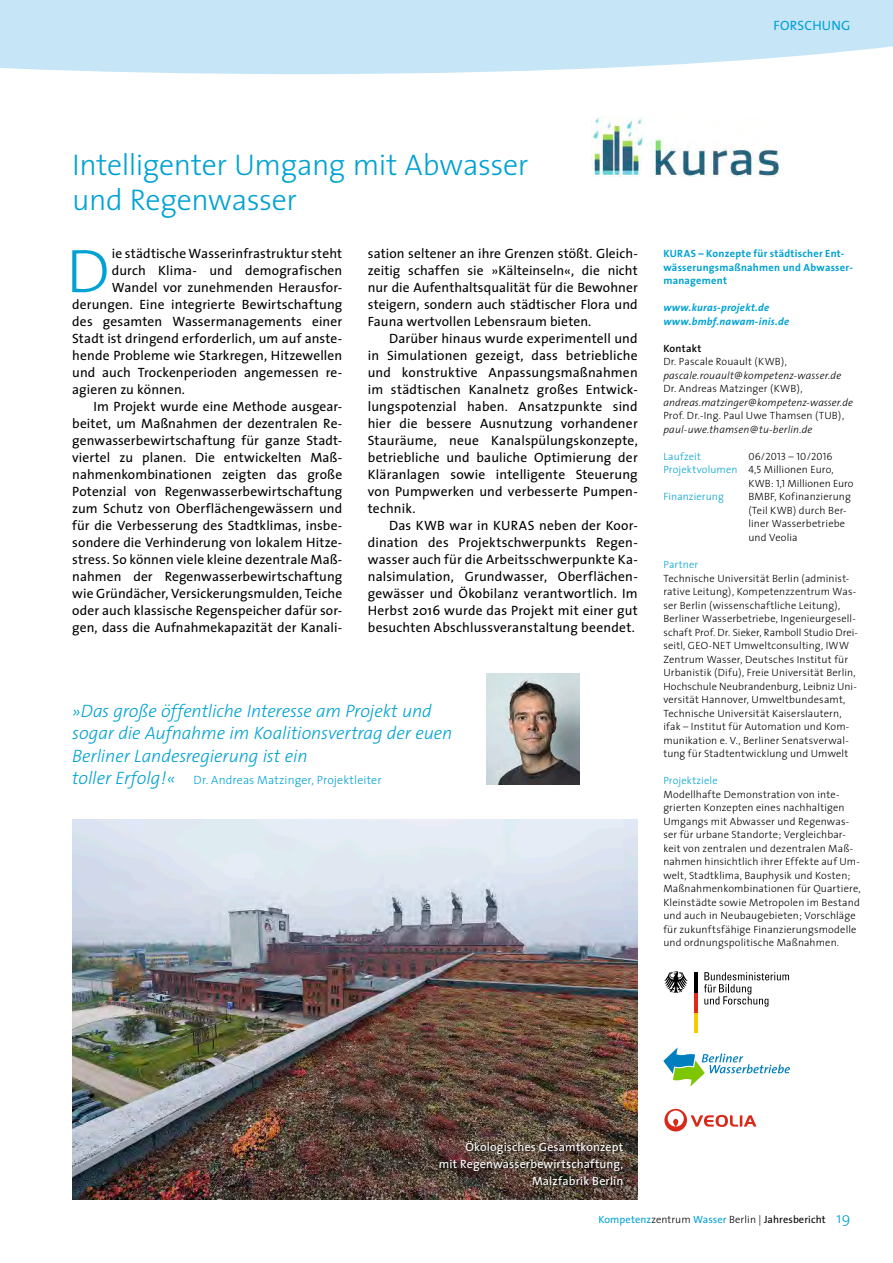
<style>
.page{position:relative;width:893px;height:1263px;background:#fff}
.page>*{position:absolute;margin:0;border:0;box-sizing:border-box;transform-origin:0 0}
.t1{font:300 61.95px "The Sans";color:#00a2d3}
.t2{font:300 30px/34.5px "The Sans";letter-spacing:-.015em;color:#00a2d3}
.t3{font:italic 300 18px/22.5px "The Sans";letter-spacing:-.01em;color:#00a2d3}
.t4{font:13.5px/17px "The Sans";letter-spacing:.005em;color:#000;text-align:justify}
.t5{font:13.5px "The Sans";letter-spacing:.015em;color:#00a2d3}
.t6{font:12px/17px "The Sans";letter-spacing:.015em;color:#fff;text-align:right}
.t7{font:300 12px "The Sans";letter-spacing:.01em;color:#00a2d3}
.t8{font:300 10.5px/13.5px "The Sans";letter-spacing:.01em;color:#000}
.t9{font:italic 300 10.5px "The Sans";letter-spacing:.01em;color:#000}
.t10{font:700 10.5px/13.5px "The Sans";letter-spacing:.02em;color:#00a2d3}
.t11{font:10.5px "The Sans";letter-spacing:.01em;color:#00a2d3}
.t12{font:italic 700 10.5px/13.5px "The Sans";letter-spacing:.025em;color:#00a2d3}
.t13{font:300 10.5px "The Sans";letter-spacing:.01em;color:#00a2d3}
.t14{font:10.5px "The Sans Light Caps";letter-spacing:.015em;color:#000}
.t15{font:600 10.5px "The Sans";letter-spacing:.025em;color:#000}
.s1{font-style:italic;font-size:18px}
.s2{font-family:"The Sans";font-weight:300}
.s3{color:#00a2d3}
.s4{font-family:"The Sans Light Caps";font-weight:400}
.s5{font-weight:300;color:#000}
.s6{color:#000}
.s7{font-weight:300;font-size:15px}
</style>
<div class="page">
<svg style="left:0;top:0;width:893px;height:74px;background:#cae7f6"></svg>
<img style="left:72px;top:819px;width:566px;height:380px">
<img style="left:591px;top:117px;width:189px;height:60px">
<svg style="left:664px;top:1109px;width:92px;height:22px"></svg>
<img style="left:486px;top:674px;width:94px;height:110px">
<div style="left:439px;top:1140px;width:187px;height:47px;background:#000;opacity:.75"></div>
<svg style="left:663px;top:1047px;width:127px;height:39px"></svg>
<svg style="left:704px;top:972px;width:85px;height:34px"></svg>
<hr style="left:694px;top:1012px;width:3px;height:20px;background:#f2cd00">
<hr style="left:694px;top:992px;width:3px;height:20px;background:#dc2919">
<hr style="left:694px;top:972px;width:3px;height:20px;background:#000">
<svg style="left:664px;top:971px;width:24px;height:22px"></svg>
<p class="t5" style="left:773px;top:14px;width:78px">FORSCHUNG</p>
<h2 class="t2" style="left:72px;top:147px;width:458px">Intelligenter Umgang mit Abwasser und Regenwasser</h2>
<h1 class="t1" style="left:66px;top:220px;width:45px">D</h1>
<p class="t4" style="left:112px;top:245px;width:232px">ie städtische Wasserinfrastruktur steht</p>
<p class="t4" style="left:368px;top:245px;width:272px">sation seltener an ihre Grenzen stößt. Gleich&shy;zeitig schaffen sie »Kälteinseln«, die nicht nur die Aufenthaltsqualität für die Bewohner steigern, sondern auch städtischer Flora und Fauna wertvollen Lebensraum bieten.</p>
<p class="t4" style="left:368px;top:330px;width:272px;text-indent:21px">Darüber hinaus wurde experimentell und in Simulationen gezeigt, dass betriebliche und konstruktive Anpassungsmaßnahmen im städtischen Kanalnetz großes Entwick&shy;lungspotenzial haben. Ansatzpunkte sind hier die bessere Ausnutzung vorhandener Stauräume, neue Kanalspülungskonzepte, betriebliche und bauliche Optimierung der Kläranlagen sowie intelligente Steuerung von Pumpwerken und verbesserte Pumpen&shy;technik.</p>
<p class="t4" style="left:368px;top:517px;width:272px;text-indent:21px">Das KWB war in KURAS neben der Koor&shy;dination des Projektschwerpunkts Regen&shy;wasser auch für die Arbeitsschwerpunkte Ka&shy;nalsimulation, Grundwasser, Oberflächen&shy;gewässer und Ökobilanz verantwortlich. Im Herbst 2016 wurde das Projekt mit einer gut besuchten Abschlussveranstaltung beendet.</p>
<p class="t4" style="left:112px;top:262px;width:232px">durch Klima- und demografischen</p>
<p class="t4" style="left:112px;top:279px;width:232px">Wandel vor zunehmenden Herausfor-</p>
<p class="t4" style="left:72px;top:296px;width:271px">derungen. Eine integrierte Bewirtschaftung</p>
<p class="t4" style="left:72px;top:313px;width:271px">des gesamten Wassermanagements einer</p>
<p class="t4" style="left:72px;top:330px;width:271px">Stadt ist dringend erforderlich, um auf anste-</p>
<p class="t4" style="left:72px;top:347px;width:271px">hende Probleme wie Starkregen, Hitzewellen</p>
<p class="t4" style="left:72px;top:364px;width:271px">und auch Trockenperioden angemessen re-</p>
<p class="t4" style="left:72px;top:381px;width:114px">agieren zu können.</p>
<p class="t4" style="left:94px;top:398px;width:250px">Im Projekt wurde eine Methode ausgear-</p>
<p class="t4" style="left:72px;top:415px;width:272px">beitet, um Maßnahmen der dezentralen Re-</p>
<p class="t4" style="left:72px;top:432px;width:271px">genwasserbewirtschaftung für ganze Stadt-</p>
<p class="t4" style="left:72px;top:449px;width:272px">viertel zu planen. Die entwickelten Maß-</p>
<p class="t4" style="left:72px;top:466px;width:271px">nahmenkombinationen zeigten das große</p>
<p class="t4" style="left:72px;top:483px;width:272px">Potenzial von Regenwasserbewirtschaftung</p>
<p class="t4" style="left:72px;top:500px;width:272px">zum Schutz von Oberflächengewässern und</p>
<p class="t4" style="left:72px;top:517px;width:271px">für die Verbesserung des Stadtklimas, insbe-</p>
<p class="t4" style="left:72px;top:534px;width:271px">sondere die Verhinderung von lokalem Hitze-</p>
<p class="t4" style="left:72px;top:551px;width:271px">stress. So können viele kleine dezentrale Maß-</p>
<p class="t4" style="left:72px;top:568px;width:271px">nahmen der Regenwasserbewirtschaftung</p>
<p class="t4" style="left:72px;top:585px;width:271px">wie Gründächer, Versickerungsmulden, Teiche</p>
<p class="t4" style="left:72px;top:602px;width:271px">oder auch klassische Regenspeicher dafür sor-</p>
<p class="t4" style="left:72px;top:619px;width:271px">gen, dass die Aufnahmekapazität der Kanali-</p>
<h3 class="t3" style="left:72px;top:699px;width:382px">»Das große öffentliche Interesse am Projekt und sogar die Aufnahme im Koalitionsvertrag der euen<br>Berliner Landesregierung ist ein</h3>
<p class="t7" style="left:72px;top:770px;width:311px"><span class="s1">toller Erfolg!«</span> Dr. Andreas Matzinger, Projektleiter</p>
<p class="t10" style="left:663px;top:247px;width:191px">KURAS – Konzepte für städtischer Ent&shy;wässerungsmaßnahmen und Abwasser&shy;management</p>
<p class="t12" style="left:663px;top:301px;width:127px">www.kuras-projekt.de www.bmbf.nawam-inis.de</p>
<p class="t15" style="left:663px;top:340px;width:40px">Kontakt</p>
<p class="t8" style="left:663px;top:355px;width:125px">Dr. Pascale Rouault (KWB),</p>
<p class="t9" style="left:663px;top:367px;width:179px">pascale.rouault@kompetenz-wasser.de</p>
<p class="t8" style="left:663px;top:382px;width:141px">Dr. Andreas Matzinger (KWB),</p>
<p class="t9" style="left:663px;top:394px;width:191px">andreas.matzinger@kompetenz-wasser.de</p>
<p class="t8" style="left:663px;top:409px;width:182px">Prof. Dr.-Ing. Paul Uwe Thamsen (TUB),</p>
<p class="t9" style="left:663px;top:421px;width:151px">paul-uwe.thamsen@tu-berlin.de</p>
<p class="t13" style="left:663px;top:448px;width:39px">Laufzeit</p>
<p class="t14" style="left:748px;top:448px;width:86px">06<span class="s2">/</span>2013 <span class="s2">–</span> 10<span class="s2">/</span>2016</p>
<p class="t8" style="left:663px;top:463px;width:172px"><span class="s3">Projektvolumen</span> <span class="s4">4</span>,<span class="s4">5</span> Millionen Euro,</p>
<p class="t8" style="left:748px;top:476px;width:107px">KWB: <span class="s4">1</span>,<span class="s4">1</span> Millionen Euro</p>
<p class="t13" style="left:663px;top:488px;width:62px">Finanzierung</p>
<p class="t8" style="left:748px;top:490px;width:104px">BMBF, Kofinanzierung (Teil KWB) durch Ber&shy;liner Wasserbetriebe und Veolia</p>
<p class="t13" style="left:663px;top:556px;width:36px">Partner</p>
<p class="t8" style="left:663px;top:571px;width:196px">Technische Universität Berlin (administ&shy;rative Leitung), Kompetenzzentrum Was&shy;ser Berlin (wissenschaftliche Leitung), Berliner Wasserbetriebe, Ingenieurgesell&shy;schaft Prof. Dr. Sieker, Ramboll Studio Drei&shy;seitl, GEO-NET Umweltconsulting, IWW Zentrum Wasser, Deutsches Institut für Urbanistik (Difu), Freie Universität Berlin, Hochschule Neubrandenburg, Leibniz Uni&shy;versität Hannover, Umweltbundesamt, Technische Universität Kaiserslautern, ifak – Institut für Automation und Kom&shy;munikation e. V., Berliner Senatsverwal&shy;tung für Stadtentwicklung und Umwelt</p>
<p class="t13" style="left:663px;top:772px;width:56px">Projektziele</p>
<p class="t8" style="left:663px;top:787px;width:199px">Modellhafte Demonstration von inte&shy;grierten Konzepten eines nachhaltigen Umgangs mit Abwasser und Regenwas&shy;ser für urbane Standorte; Vergleichbar&shy;keit von zentralen und dezentralen Maß&shy;nahmen hinsichtlich ihrer Effekte auf Um&shy;welt, Stadtklima, Bauphysik und Kosten; Maßnahmenkombinationen für Quartiere, Kleinstädte sowie Metropolen im Bestand und auch in Neubaugebieten; Vorschläge für zukunftsfähige Finanzierungsmodelle und ordnungspolitische Maßnahmen.</p>
<p class="t6" style="left:439px;top:1138px;width:186px">Ökologisches Gesamtkonzept<br>mit Regenwasserbewirtschaftung,<br>Malzfabrik Berlin</p>
<p class="t11" style="left:599px;top:1211px;width:253px">Kompetenz<span class="s5">zentrum</span> Wasser <span class="s5">Berlin |</span> <span class="s6">Jahresbericht</span> <span class="s7">19</span></p>
</div>
